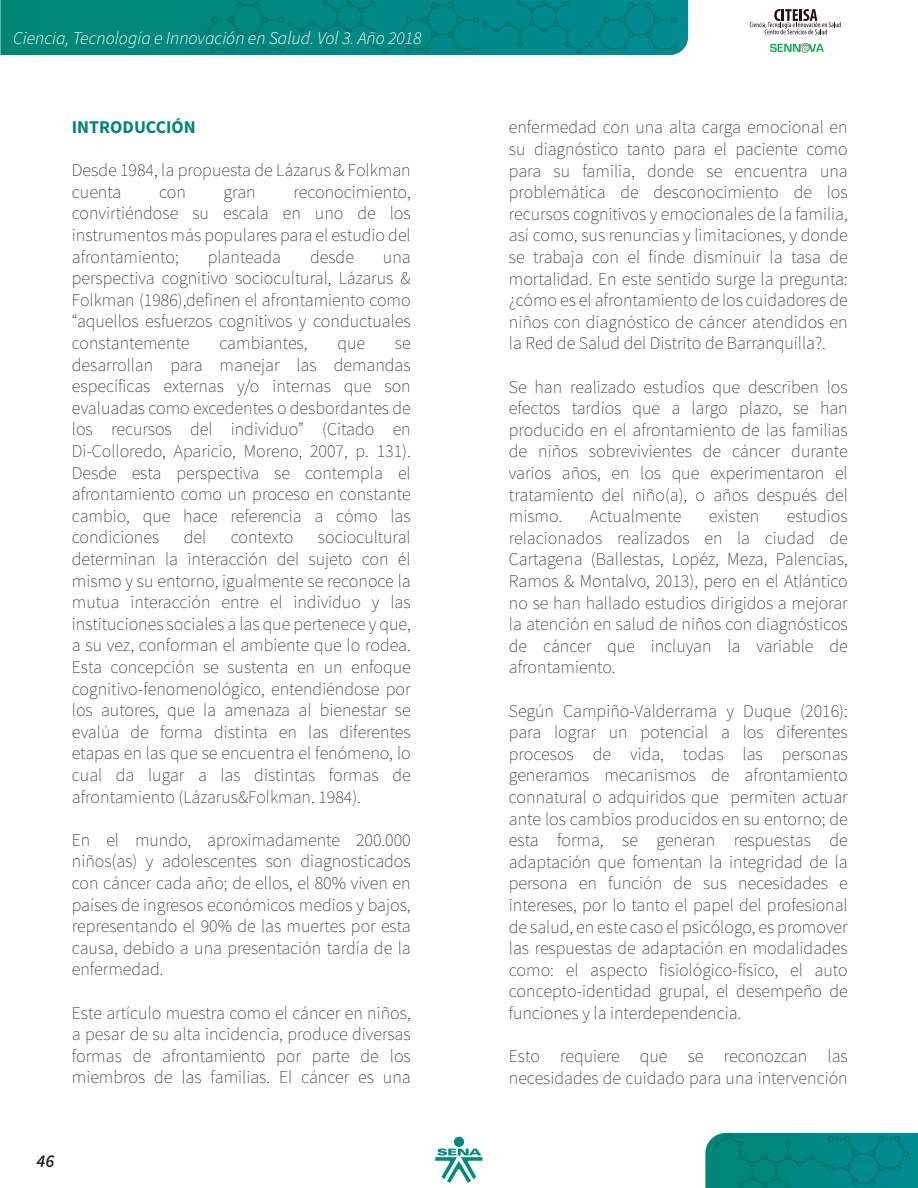
<style>
.page{position:relative;width:918px;height:1188px;background:#fff}
.page>*{position:absolute;margin:0;border:0;box-sizing:border-box;transform-origin:0 0}
.t1{font:200 18px/21.6px "Source Sans Pro";color:#231f20;text-align:justify}
.t2{font:italic 300 18px "Source Sans Pro";color:#fff}
.t3{font:700 18px "Source Sans Pro";color:#008674}
.t4{font:italic 600 18px "Source Sans Pro";color:#231f20}
</style>
<div class="page">
<svg style="left:770px;top:43px;width:54px;height:10px"></svg>
<svg style="left:750px;top:9px;width:91px;height:25px"></svg>
<svg style="left:0;top:0;width:688px;height:55px;background:#008782"></svg>
<svg style="left:705px;top:1133px;width:213px;height:55px;background:#028782"></svg>
<div style="left:454px;top:1137px;width:10px;height:10px;background:#008c7c;border-radius:50%"></div>
<svg style="left:435px;top:1149px;width:48px;height:34px"></svg>
<p class="t2" style="left:13px;top:27px;width:410px">Ciencia, Tecnología e Innovación en Salud. Vol 3. Año 2018</p>
<p class="t3" style="left:72px;top:115px;width:125px">INTRODUCCIÓN</p>
<p class="t1" style="left:72px;top:159px;width:340px">Desde 1984, la propuesta de Lázarus &amp; Folkman cuenta</p>
<p class="t1" style="left:72px;top:181px;width:340px;text-indent:222px">reconocimiento, convirtiéndose su escala en uno de los instrumentos más populares para el estudio del afrontamiento;</p>
<p class="t1" style="left:159px;top:181px;width:28px">con</p>
<p class="t1" style="left:224px;top:181px;width:34px">gran</p>
<p class="t1" style="left:208px;top:246px;width:75px">planteada</p>
<p class="t1" style="left:310px;top:246px;width:45px">desde</p>
<p class="t1" style="left:72px;top:246px;width:340px;text-indent:311px">una perspectiva cognitivo sociocultural, Lázarus &amp; Folkman (1986),definen el afrontamiento como “aquellos esfuerzos cognitivos y conductuales constantemente</p>
<p class="t1" style="left:219px;top:332px;width:90px">cambiantes,</p>
<p class="t1" style="left:337px;top:332px;width:29px">que</p>
<p class="t1" style="left:72px;top:332px;width:340px;text-indent:323px">se desarrollan para manejar las demandas específicas externas y/o internas que son evaluadas como excedentes o desbordantes de los recursos del individuo” (Citado en Di-Colloredo, Aparicio, Moreno, 2007, p. 131).<br>Desde esta perspectiva se contempla el afrontamiento como un proceso en constante cambio, que hace referencia a cómo las condiciones</p>
<p class="t1" style="left:72px;top:527px;width:340px;text-indent:246px">sociocultural determinan la interacción del sujeto con él mismo y su entorno, igualmente se reconoce la mutua interacción entre el individuo y las instituciones sociales a las que pertenece y que, a su vez, conforman el ambiente que lo rodea.<br>Esta concepción se sustenta en un enfoque cognitivo-fenomenológico, entendiéndose por los autores, que la amenaza al bienestar se evalúa de forma distinta en las diferentes etapas en las que se encuentra el fenómeno, lo cual da lugar a las distintas formas de afrontamiento (Lázarus&amp;Folkman. 1984).</p>
<p class="t1" style="left:72px;top:829px;width:340px">En el mundo, aproximadamente 200.000 niños(as) y adolescentes son diagnosticados con cáncer cada año; de ellos, el 80% viven en países de ingresos económicos medios y bajos, representando el 90% de las muertes por esta causa, debido a una presentación tardía de la enfermedad.</p>
<p class="t1" style="left:72px;top:1002px;width:340px">Este artículo muestra como el cáncer en niños, a pesar de su alta incidencia, produce diversas formas de afrontamiento por parte de los miembros de las familias. El cáncer es una</p>
<p class="t1" style="left:184px;top:527px;width:24px">del</p>
<p class="t1" style="left:231px;top:527px;width:64px">contexto</p>
<p class="t4" style="left:37px;top:1150px;width:19px">46</p>
<p class="t1" style="left:509px;top:117px;width:340px">enfermedad con una alta carga emocional en su diagnóstico tanto para el paciente como para su familia, donde se encuentra una problemática de desconocimiento de los recursos cognitivos y emocionales de la familia, así como, sus renuncias y limitaciones, y donde se trabaja con el finde disminuir la tasa de mortalidad. En este sentido surge la pregunta: ¿cómo es el afrontamiento de los cuidadores de niños con diagnóstico de cáncer atendidos en la Red de Salud del Distrito de Barranquilla?.</p>
<p class="t1" style="left:509px;top:376px;width:340px">Se han realizado estudios que describen los efectos tardíos que a largo plazo, se han producido en el afrontamiento de las familias de niños sobrevivientes de cáncer durante varios años, en los que experimentaron el tratamiento del niño(a), o años después del mismo.</p>
<p class="t1" style="left:509px;top:505px;width:340px;text-indent:278px">estudios relacionados realizados en la ciudad de Cartagena (Ballestas, Lopéz, Meza, Palencias, Ramos &amp; Montalvo, 2013), pero en el Atlántico no se han hallado estudios dirigidos a mejorar la atención en salud de niños con diagnósticos de cáncer que incluyan la variable de afrontamiento.</p>
<p class="t1" style="left:509px;top:700px;width:340px">Según Campiño-Valderrama y Duque (2016): para lograr un potencial a los diferentes procesos de vida, todas las personas generamos mecanismos de afrontamiento connatural o adquiridos que permiten actuar ante los cambios producidos en su entorno; de esta forma, se generan respuestas de adaptación que fomentan la integridad de la persona en función de sus necesidades e intereses, por lo tanto el papel del profesional de salud, en este caso el psicólogo, es promover las respuestas de adaptación en modalidades como: el aspecto fisiológico-físico, el auto concepto-identidad grupal, el desempeño de funciones y la interdependencia.</p>
<p class="t1" style="left:509px;top:1045px;width:340px">Esto requiere que se reconozcan las necesidades de cuidado para una intervención</p>
<p class="t1" style="left:590px;top:505px;width:93px">Actualmente</p>
<p class="t1" style="left:709px;top:505px;width:52px">existen</p>
</div>
